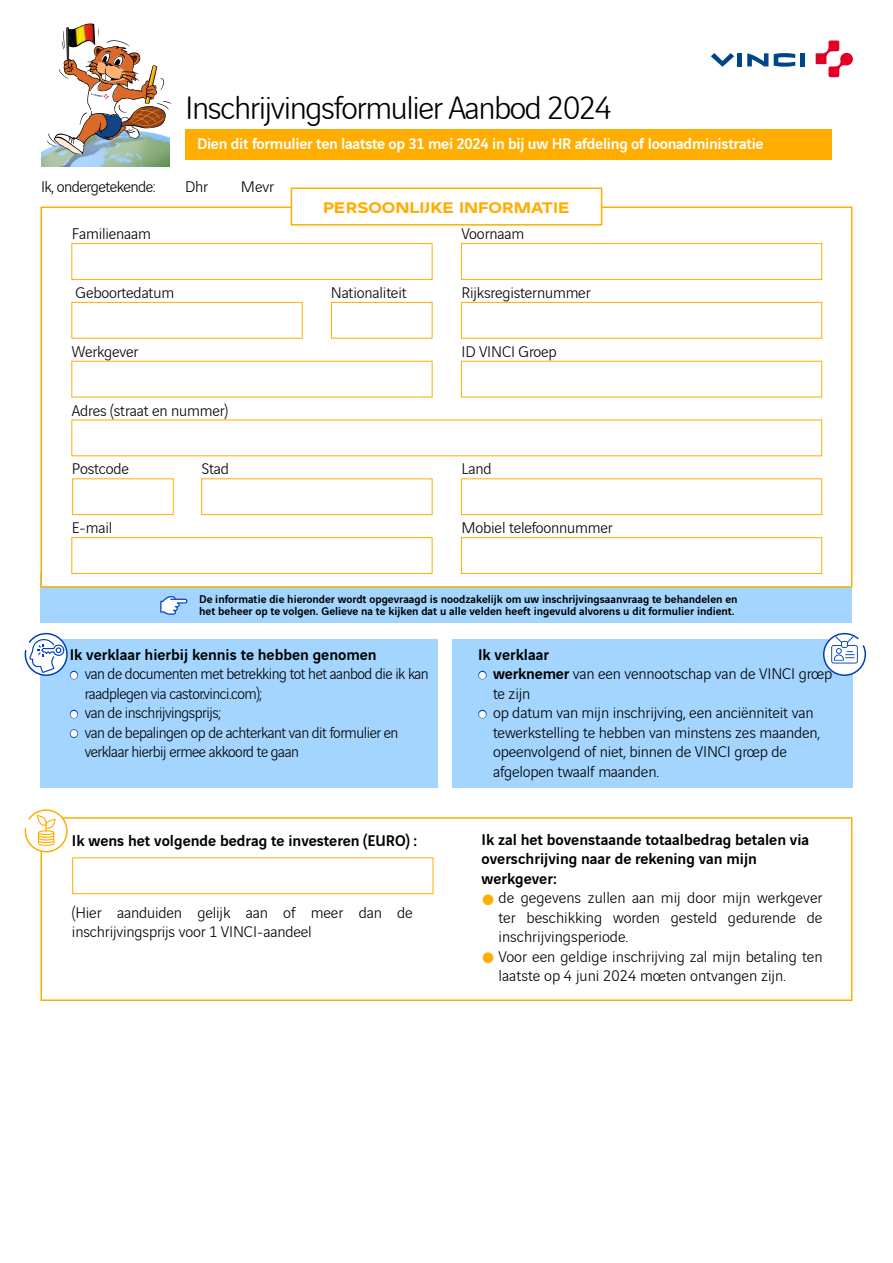
<style>
.page{position:relative;width:893px;height:1263px;background:#fff}
.page>*{position:absolute;margin:0;border:0;box-sizing:border-box;transform-origin:0 0}
.t1{font:300 34.5px "Vinci Rounded";letter-spacing:-.04em;color:#000}
.t2{font:300 16.5px/19.5px "Vinci Sans";letter-spacing:-.01em;color:#000}
.t3{font:300 16.5px/19.5px "Vinci Sans";letter-spacing:-.03em;color:#000;scale:.96 1}
.t4{font:500 16.5px "Vinci Sans";color:#000}
.t5{font:500 16.5px "Vinci Sans";letter-spacing:-.015em;color:#fff}
.t6{font:700 16.5px "Vinci Sans Expanded";color:#ffad00}
.t7{font:300 16.5px "Vinci Sans";letter-spacing:-.03em;color:#000}
.t8{font:500 12px/12px "Vinci Sans";color:#000}
.s1{font-weight:500}
.s2{font-weight:700;font-size:22.5px;color:#ffad00}
</style>
<div class="page">
<div style="left:40px;top:817px;width:812px;height:184px;border:2px solid #ffad00"></div>
<div style="left:40px;top:573px;width:812px;height:49px;background:#a3d5fe"></div>
<div style="left:40px;top:639px;width:398px;height:148px;background:#a3d5fe"></div>
<div style="left:452px;top:639px;width:400px;height:148px;background:#a3d5fe"></div>
<div style="left:185px;top:129px;width:646px;height:30px;background:#ffad00"></div>
<img style="left:41px;top:149px;width:129px;height:17px">
<img style="left:47px;top:28px;width:125px;height:126px">
<div style="left:40px;top:207px;width:812px;height:381px;background:#fff;border:2px solid #ffad00"></div>
<div style="left:291px;top:188px;width:311px;height:37px;background:#fff"></div>
<div style="left:291px;top:188px;width:311px;height:38px;border:2px solid #ffad00"></div>
<svg style="left:25px;top:634px;width:42px;height:41px"></svg>
<div style="left:25px;top:633px;width:43px;height:43px;border:2px solid #003fbc;border-radius:50%"></div>
<svg style="left:24px;top:639px;width:41px;height:34px"></svg>
<svg style="left:160px;top:596px;width:27px;height:19px"></svg>
<svg style="left:774px;top:53px;width:21px;height:14px"></svg>
<div style="left:800px;top:53px;width:5px;height:13px;background:#004489"></div>
<div style="left:737px;top:53px;width:5px;height:13px;background:#004489"></div>
<svg style="left:747px;top:53px;width:21px;height:13px"></svg>
<svg style="left:711px;top:53px;width:23px;height:14px"></svg>
<svg style="left:816px;top:41px;width:37px;height:36px"></svg>
<div style="left:824px;top:634px;width:41px;height:41px;background:#fff;border-radius:50%"></div>
<div style="left:823px;top:633px;width:43px;height:43px;border:2px solid #003fbc;border-radius:50%"></div>
<svg style="left:831px;top:636px;width:36px;height:27px"></svg>
<svg style="left:25px;top:810px;width:42px;height:42px"></svg>
<div style="left:25px;top:809px;width:43px;height:43px;border:2px solid #ffad00;border-radius:50%"></div>
<svg style="left:24px;top:815px;width:32px;height:31px"></svg>
<div style="left:72px;top:857px;width:361px;height:37px;border:1px solid #ffad00"></div>
<img style="left:65px;top:23px;width:31px;height:25px">
<div style="left:71px;top:243px;width:361px;height:37px;border:1px solid #ffad00"></div>
<div style="left:461px;top:243px;width:361px;height:37px;border:1px solid #ffad00"></div>
<div style="left:71px;top:537px;width:361px;height:37px;border:1px solid #ffad00"></div>
<div style="left:461px;top:537px;width:361px;height:37px;border:1px solid #ffad00"></div>
<div style="left:71px;top:302px;width:232px;height:37px;border:1px solid #ffad00"></div>
<div style="left:331px;top:302px;width:101px;height:37px;border:1px solid #ffad00"></div>
<div style="left:461px;top:302px;width:361px;height:37px;border:1px solid #ffad00"></div>
<div style="left:201px;top:478px;width:231px;height:37px;border:1px solid #ffad00"></div>
<div style="left:72px;top:478px;width:102px;height:37px;border:1px solid #ffad00"></div>
<div style="left:461px;top:478px;width:361px;height:37px;border:1px solid #ffad00"></div>
<p class="t7" style="left:41px;top:175px;width:116px">Ik, ondergetekende:</p>
<h1 class="t1" style="left:185px;top:83px;width:428px">Inschrijvingsformulier Aanbod 2024</h1>
<p class="t5" style="left:197px;top:131px;width:568px">Dien dit formulier ten laatste op 31 mei 2024 in bij uw HR afdeling of loonadministratie</p>
<p class="t2" style="left:185px;top:176px;width:25px">Dhr</p>
<p class="t2" style="left:241px;top:176px;width:34px">Mevr</p>
<p class="t6" style="left:323px;top:195px;width:248px">PERSOONLIJKE INFORMATIE</p>
<p class="t2" style="left:72px;top:223px;width:81px">Familienaam</p>
<p class="t2" style="left:461px;top:223px;width:64px">Voornaam</p>
<p class="t2" style="left:76px;top:282px;width:100px">Geboortedatum</p>
<p class="t2" style="left:331px;top:282px;width:77px">Nationaliteit</p>
<p class="t2" style="left:461px;top:282px;width:131px">Rijksregisternummer</p>
<p class="t2" style="left:72px;top:340px;width:68px">Werkgever</p>
<p class="t2" style="left:461px;top:340px;width:97px">ID VINCI Groep</p>
<p class="t2" style="left:72px;top:399px;width:158px">Adres (straat en nummer)</p>
<p class="t2" style="left:72px;top:458px;width:59px">Postcode</p>
<p class="t2" style="left:202px;top:458px;width:29px">Stad</p>
<p class="t2" style="left:461px;top:458px;width:32px">Land</p>
<p class="t2" style="left:72px;top:517px;width:42px">E-mail</p>
<p class="t2" style="left:461px;top:517px;width:153px">Mobiel telefoonnummer</p>
<p class="t8" style="left:199px;top:592px;width:540px">De informatie die hieronder wordt opgevraagd is noodzakelijk om uw inschrijvingsaanvraag te behandelen en het beheer op te volgen. Gelieve na te kijken dat u alle velden heeft ingevuld alvorens u dit formulier indient.</p>
<p class="t4" style="left:70px;top:642px;width:308px">Ik verklaar hierbij kennis te hebben genomen</p>
<p class="t3" style="left:85px;top:663px;width:360px">van de documenten met betrekking tot het aanbod die ik kan raadplegen via castor.vinci.com);<br>van de inschrijvingsprijs;<br>van de bepalingen op de achterkant van dit formulier en verklaar hierbij ermee akkoord te gaan</p>
<p class="t4" style="left:72px;top:828px;width:347px">Ik wens het volgende bedrag te investeren (EURO) :</p>
<p class="t2" style="left:72px;top:901px;width:342px">(Hier aanduiden gelijk aan of meer dan de inschrijvingsprijs voor 1 VINCI-aandeel</p>
<p class="t2" style="left:493px;top:643px;width:341px;text-indent:-15px"><span class="s1">Ik verklaar<br>werknemer</span> van een vennootschap van de VINCI groep te zijn<br>op datum van mijn inschrijving, een anciënniteit van tewerkstelling te hebben van minstens zes maanden, opeenvolgend of niet, binnen de VINCI groep de afgelopen twaalf maanden.</p>
<p class="t4" style="left:481px;top:827px;width:329px">Ik zal het bovenstaande totaalbedrag betalen via</p>
<p class="t4" style="left:481px;top:846px;width:277px">overschrijving naar de rekening van mijn</p>
<p class="t4" style="left:481px;top:866px;width:77px">werkgever:</p>
<p class="t2" style="left:481px;top:887px;width:342px"><span class="s2">ˇ</span> de gegevens zullen aan mij door mijn werkgever</p>
<p class="t2" style="left:498px;top:906px;width:325px">ter beschikking worden gesteld gedurende de</p>
<p class="t2" style="left:498px;top:926px;width:131px">inschrijvingsperiode.</p>
<p class="t2" style="left:481px;top:945px;width:342px"><span class="s2">ˇ</span> Voor een geldige inschrijving zal mijn betaling ten</p>
<p class="t2" style="left:498px;top:965px;width:289px">laatste op 4 juni 2024 moeten ontvangen zijn.</p>
</div>
